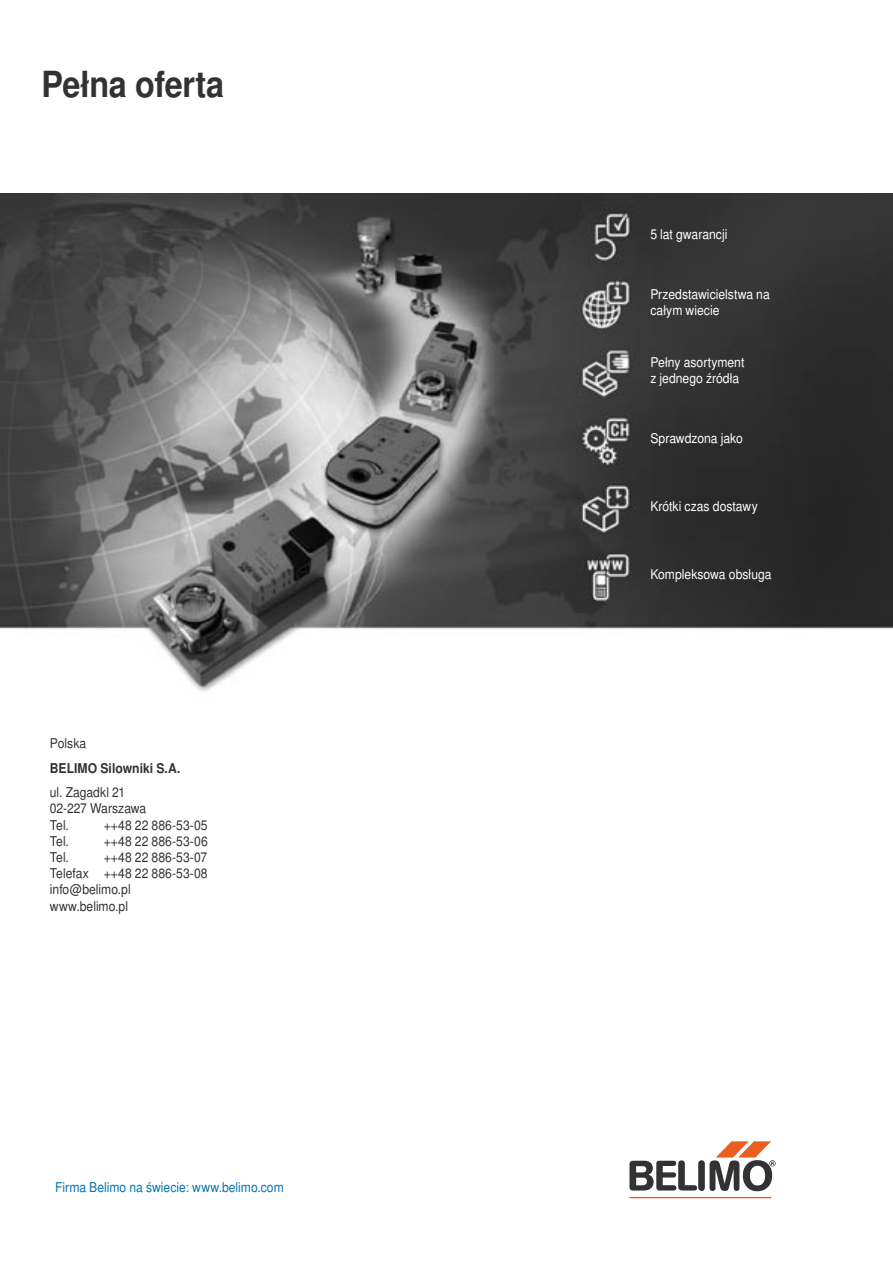
<style>
.page{position:relative;width:893px;height:1263px;background:#fff}
.page>*{position:absolute;margin:0;border:0;box-sizing:border-box;transform-origin:0 0}
.CB_AF_Head1{font:700 36px "Nimbus Sans BEL";letter-spacing:-.01em;color:#323235;scale:.9 1}
.CB_AF_GS-01{font:13.5px/16.2px "Nimbus Sans BEL";color:#323235;scale:.9 1}
.CB_AF_GS-01-2{font:13.5px/16.2px "Nimbus Sans BEL";color:#fff;scale:.9 1}
.t1{font:13.5px "Nimbus Sans BEL";color:#0075b6;scale:.9 1}
.CB_AF_GS-01-3{font:700 13.5px "Nimbus Sans BEL";color:#323235;scale:.9 1}
</style>
<div class="page">
<img style="left:0;top:193px;width:893px;height:499px">
<hr style="left:629px;top:1197px;width:142px;height:1px;background:#eb5e22">
<svg style="left:629px;top:1141px;width:147px;height:51px"></svg>
<p class="CB_AF_Head1" style="left:41px;top:62px;width:204px">Pełna oferta</p>
<p class="CB_AF_GS-01" style="left:50px;top:735px;width:42px">Polska</p>
<p class="CB_AF_GS-01-3" style="left:50px;top:760px;width:147px">BELIMO Silowniki S.A.</p>
<p class="CB_AF_GS-01" style="left:50px;top:785px;width:109px">ul. Zagadkl 21<br>02-227 Warszawa<br>Tel.</p>
<p class="CB_AF_GS-01" style="left:104px;top:817px;width:117px">++48 22 886-53-05</p>
<p class="CB_AF_GS-01" style="left:50px;top:833px;width:23px">Tel.</p>
<p class="CB_AF_GS-01" style="left:104px;top:833px;width:117px">++48 22 886-53-06</p>
<p class="CB_AF_GS-01" style="left:50px;top:849px;width:23px">Tel.</p>
<p class="CB_AF_GS-01" style="left:50px;top:849px;width:177px;text-indent:54px">++48 22 886-53-07<br>Telefax ++48 22 886-53-08 info@belimo.pl www.belimo.pl</p>
<p class="t1" style="left:55px;top:1179px;width:255px">Firma Belimo na świecie: www.belimo.com</p>
<p class="CB_AF_GS-01-2" style="left:650px;top:226px;width:87px">5 lat gwarancji</p>
<p class="CB_AF_GS-01-2" style="left:650px;top:286px;width:134px">Przedstawicielstwa na całym wiecie</p>
<p class="CB_AF_GS-01-2" style="left:650px;top:354px;width:106px">Pełny asortyment z jednego źródła</p>
<p class="CB_AF_GS-01-2" style="left:650px;top:431px;width:104px">Sprawdzona jako</p>
<p class="CB_AF_GS-01-2" style="left:650px;top:499px;width:121px">Krótki czas dostawy</p>
<p class="CB_AF_GS-01-2" style="left:650px;top:567px;width:136px">Kompleksowa obsługa</p>
</div>
